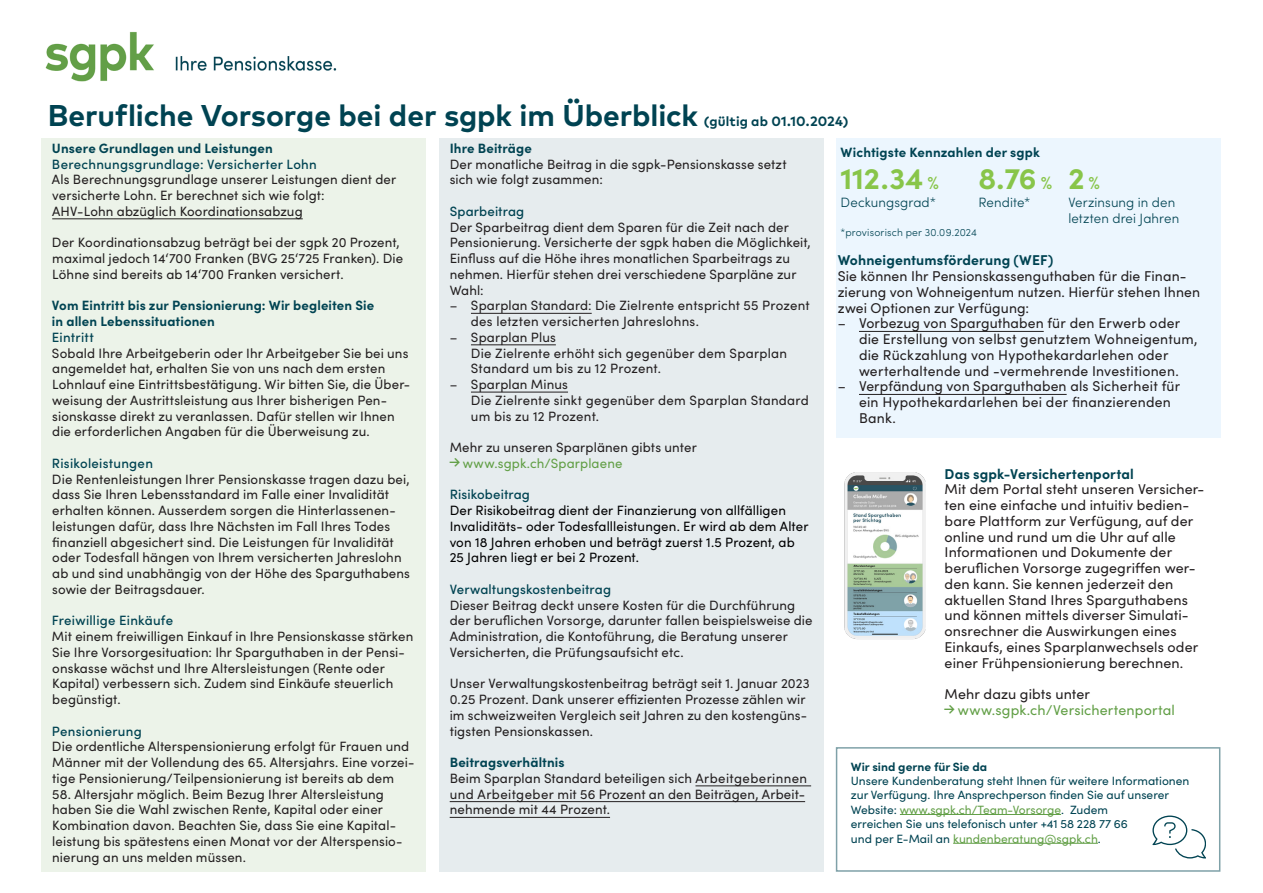
<style>
.page{position:relative;width:1263px;height:893px;background:#fff}
.page>*{position:absolute;margin:0;border:0;box-sizing:border-box;transform-origin:0 0}
.Titel{font:700 30px "Mark Pro";letter-spacing:-.005em;color:#004352}
.Titel-2{font:700 30px "Sofia Pro";letter-spacing:-.005em;color:#88c549}
.Zwischentitel{font:14.25px/15.8px "Sofia Pro";letter-spacing:.01em;color:#231f20}
.Zwischentitel-2{font:700 14.25px "Sofia Pro";letter-spacing:.01em;color:#004352}
.Zwischentitel-3{font:14.25px/15.8px "Sofia Pro";letter-spacing:.005em;color:#629f46}
.Zwischentitel-4{font:13.5px/15.8px "Sofia Pro";letter-spacing:.01em;color:#231f20}
.Zwischentitel-5{font:13.5px/15.8px "Sofia Pro";letter-spacing:.01em;color:#000001}
.Zwischentitel-6{font:700 13.5px "Sofia Pro";letter-spacing:.01em;color:#004352}
.Zwischentitel-7{font:500 13.5px "Sofia Pro";letter-spacing:.02em;color:#004352}
.Titel-3{font:300 13.5px/16.2px "Sofia Pro";letter-spacing:.01em;color:#004352}
.Titel-4{font:700 13.5px "Mark Pro";letter-spacing:.01em;color:#004352}
.t1{font:12px/14.4px "Sofia Pro";color:#004352}
.Text_8_Pt{font:700 12px "Sofia Pro";color:#004352}
.Titel-5{font:300 10.5px "Sofia Pro";letter-spacing:.02em;color:#004352}
.s1{font-size:18px}
.s2{color:#629f46}
.s3{color:#231f20}
</style>
<div class="page">
<div style="left:439px;top:138px;width:385px;height:734px;background:#e6ecee"></div>
<div style="left:41px;top:138px;width:385px;height:734px;background:#ecf3e9"></div>
<hr style="left:52px;top:218px;width:251px;height:1px;background:#231f20">
<hr style="left:471px;top:313px;width:121px;height:1px;background:#231f20">
<hr style="left:471px;top:344px;width:85px;height:1px;background:#231f20">
<hr style="left:471px;top:392px;width:97px;height:1px;background:#231f20">
<hr style="left:695px;top:785px;width:116px;height:1px;background:#231f20">
<hr style="left:450px;top:801px;width:355px;height:1px;background:#231f20">
<hr style="left:450px;top:817px;width:160px;height:1px;background:#231f20">
<img style="left:45px;top:32px;width:292px;height:50px">
<div style="left:836px;top:138px;width:384px;height:300px;background:#ecf6fe"></div>
<hr style="left:859px;top:331px;width:185px;height:1px;background:#231f20">
<hr style="left:859px;top:394px;width:208px;height:1px;background:#231f20">
<div style="left:836px;top:747px;width:384px;height:125px;border:2px solid #7fa1a8"></div>
<hr style="left:900px;top:814px;width:161px;height:1px;background:#629f46">
<hr style="left:953px;top:843px;width:145px;height:1px;background:#629f46">
<svg style="left:1152px;top:815px;width:54px;height:43px"></svg>
<img style="left:844px;top:472px;width:81px;height:168px">
<p class="Titel" style="left:48px;top:93px;width:652px">Berufliche Vorsorge bei der sgpk im Überblick</p>
<p class="Titel-4" style="left:704px;top:111px;width:146px">(gültig ab 01.10.2024)</p>
<p class="Titel-2" style="left:841px;top:155px;width:100px">112.34 <span class="s1">%</span></p>
<p class="Titel-3" style="left:841px;top:193px;width:97px">Deckungsgrad*</p>
<p class="Zwischentitel-6" style="left:52px;top:138px;width:222px">Unsere Grundlagen und Leistungen</p>
<p class="Zwischentitel-7" style="left:52px;top:154px;width:266px">Berechnungsgrundlage: Versicherter Lohn</p>
<p class="Zwischentitel-4" style="left:52px;top:171px;width:346px">Als Berechnungsgrundlage unserer Leistungen dient der versicherte Lohn. Er berechnet sich wie folgt:<br>AHV-Lohn abzüglich Koordinationsabzug</p>
<p class="Zwischentitel-4" style="left:52px;top:234px;width:353px">Der Koordinationsabzug beträgt bei der sgpk 20 Prozent, maximal jedoch 14‘700 Franken (BVG 25‘725 Franken). Die<br>Löhne sind bereits ab 14‘700 Franken versichert.</p>
<p class="Zwischentitel-6" style="left:52px;top:295px;width:324px">Vom Eintritt bis zur Pensionierung: Wir begleiten Sie</p>
<p class="Zwischentitel-6" style="left:52px;top:311px;width:164px">in allen Lebenssituationen</p>
<p class="Zwischentitel-7" style="left:52px;top:327px;width:43px">Eintritt</p>
<p class="Zwischentitel-4" style="left:52px;top:344px;width:360px">Sobald Ihre Arbeitgeberin oder Ihr Arbeitgeber Sie bei uns angemeldet hat, erhalten Sie von uns nach dem ersten Lohnlauf eine Eintrittsbestätigung. Wir bitten Sie, die Über&shy;weisung der Austrittsleistung aus Ihrer bisherigen Pen&shy;sionskasse direkt zu veranlassen. Dafür stellen wir Ihnen die erforderlichen Angaben für die Überweisung zu.</p>
<p class="Zwischentitel-7" style="left:52px;top:453px;width:102px">Risikoleistungen</p>
<p class="Zwischentitel-4" style="left:52px;top:470px;width:360px">Die Rentenleistungen Ihrer Pensionskasse tragen dazu bei, dass Sie Ihren Lebensstandard im Falle einer Invalidität erhalten können. Ausserdem sorgen die Hinterlassenen&shy;leistungen dafür, dass Ihre Nächsten im Fall Ihres Todes finanziell abgesichert sind. Die Leistungen für Invalidität oder Todesfall hängen von Ihrem versicherten Jahreslohn ab und sind unabhängig von der Höhe des Sparguthabens sowie der Beitragsdauer.</p>
<p class="Zwischentitel-7" style="left:52px;top:611px;width:123px">Freiwillige Einkäufe</p>
<p class="Zwischentitel-4" style="left:52px;top:628px;width:363px">Mit einem freiwilligen Einkauf in Ihre Pensionskasse stärken Sie Ihre Vorsorgesituation: Ihr Sparguthaben in der Pensi&shy;onskasse wächst und Ihre Altersleistungen (Rente oder Kapital) verbessern sich. Zudem sind Einkäufe steuerlich begünstigt.</p>
<p class="Zwischentitel-7" style="left:52px;top:721px;width:91px">Pensionierung</p>
<p class="Zwischentitel-4" style="left:52px;top:738px;width:364px">Die ordentliche Alterspensionierung erfolgt für Frauen und<br>Männer mit der Vollendung des 65. Altersjahrs. Eine vorzei&shy;tige Pensionierung/Teilpensionierung ist bereits ab dem</p>
<p class="Zwischentitel-4" style="left:52px;top:785px;width:352px">58. Altersjahr möglich. Beim Bezug Ihrer Altersleistung haben Sie die Wahl zwischen Rente, Kapital oder einer Kombination davon. Beachten Sie, dass Sie eine Kapital&shy;leistung bis spätestens einen Monat vor der Alterspensio&shy;nierung an uns melden müssen.</p>
<p class="Zwischentitel-6" style="left:450px;top:138px;width:84px">Ihre Beiträge</p>
<p class="Zwischentitel-4" style="left:450px;top:155px;width:338px">Der monatliche Beitrag in die sgpk-Pensionskasse setzt sich wie folgt zusammen:</p>
<p class="Zwischentitel-7" style="left:450px;top:201px;width:76px">Sparbeitrag</p>
<p class="Zwischentitel-4" style="left:450px;top:218px;width:363px">Der Sparbeitrag dient dem Sparen für die Zeit nach der Pensionierung. Versicherte der sgpk haben die Möglichkeit, Einfluss auf die Höhe ihres monatlichen Sparbeitrags zu nehmen. Hierfür stehen drei verschiedene Sparpläne zur Wahl:</p>
<p class="Zwischentitel-4" style="left:471px;top:297px;width:340px;text-indent:-21px">– Sparplan Standard: Die Zielrente entspricht 55 Prozent des letzten versicherten Jahreslohns.</p>
<p class="Zwischentitel-4" style="left:450px;top:328px;width:108px">– Sparplan Plus</p>
<p class="Zwischentitel-4" style="left:471px;top:344px;width:318px">Die Zielrente erhöht sich gegenüber dem Sparplan<br>Standard um bis zu 12 Prozent.</p>
<p class="Zwischentitel-4" style="left:450px;top:376px;width:120px">– Sparplan Minus</p>
<p class="Zwischentitel-4" style="left:471px;top:391px;width:339px">Die Zielrente sinkt gegenüber dem Sparplan Standard um bis zu 12 Prozent.</p>
<p class="Zwischentitel-4" style="left:463px;top:439px;width:236px;text-indent:-13px">Mehr zu unseren Sparplänen gibts unter <span class="s2">www.sgpk.ch/Sparplaene</span></p>
<p class="Zwischentitel-7" style="left:450px;top:485px;width:82px">Risikobeitrag</p>
<p class="Zwischentitel-5" style="left:450px;top:502px;width:360px">Der Risikobeitrag dient der Finanzierung von allfälligen Invaliditäts- oder Todesfallleistungen. Er wird ab dem Alter von 18 Jahren erhoben und beträgt zuerst 1.5 Prozent, ab 25 Jahren liegt er bei 2 Prozent.</p>
<p class="Zwischentitel-7" style="left:450px;top:579px;width:163px">Verwaltungskostenbeitrag</p>
<p class="Zwischentitel-4" style="left:450px;top:596px;width:364px">Dieser Beitrag deckt unsere Kosten für die Durchführung der beruflichen Vorsorge, darunter fallen beispielsweise die Administration, die Kontoführung, die Beratung unserer Versicherten, die Prüfungsaufsicht etc.</p>
<p class="Zwischentitel-4" style="left:450px;top:675px;width:361px">Unser Verwaltungskostenbeitrag beträgt seit 1. Januar 2023<br>0.25 Prozent. Dank unserer effizienten Prozesse zählen wir im schweizweiten Vergleich seit Jahren zu den kostengüns&shy;tigsten Pensionskassen.</p>
<p class="Zwischentitel-6" style="left:450px;top:752px;width:116px">Beitragsverhältnis</p>
<p class="Zwischentitel-4" style="left:450px;top:769px;width:359px">Beim Sparplan Standard beteiligen sich Arbeitgeberinnen und Arbeitgeber mit 56 Prozent an den Beiträgen, Arbeit&shy;nehmende mit 44 Prozent.</p>
<p class="Zwischentitel-6" style="left:841px;top:142px;width:201px">Wichtigste Kennzahlen der sgpk</p>
<p class="Titel-2" style="left:978px;top:155px;width:75px">8.76 <span class="s1">%</span></p>
<p class="Titel-3" style="left:978px;top:193px;width:53px">Rendite*</p>
<p class="Titel-2" style="left:1068px;top:155px;width:33px">2<span class="s1">%</span></p>
<p class="Titel-3" style="left:1068px;top:193px;width:113px">Verzinsung in den letzten drei Jahren</p>
<p class="Titel-5" style="left:841px;top:225px;width:138px">*provisorisch per 30.09.2024</p>
<p class="Zwischentitel-2" style="left:838px;top:249px;width:217px">Wohneigentumsförderung (WEF)</p>
<p class="Zwischentitel" style="left:838px;top:267px;width:364px">Sie können Ihr Pensionskassenguthaben für die Finan&shy;zierung von Wohneigentum nutzen. Hierfür stehen Ihnen zwei Optionen zur Verfügung:</p>
<p class="Zwischentitel" style="left:859px;top:315px;width:340px;text-indent:-21px">– Vorbezug von Sparguthaben für den Erwerb oder die Erstellung von selbst genutztem Wohneigentum, die Rückzahlung von Hypothekardarlehen oder werterhaltende und -vermehrende Investitionen.</p>
<p class="Zwischentitel" style="left:859px;top:378px;width:323px;text-indent:-21px">– Verpfändung von Sparguthaben als Sicherheit für ein Hypothekardarlehen bei der finanzierenden<br>Bank.</p>
<p class="Zwischentitel-2" style="left:944px;top:462px;width:191px">Das sgpk-Versichertenportal</p>
<p class="Zwischentitel" style="left:944px;top:481px;width:261px">Mit dem Portal steht unseren Versicher&shy;ten eine einfache und intuitiv bedien&shy;bare Plattform zur Verfügung, auf der online und rund um die Uhr auf alle Informationen und Dokumente der beruflichen Vorsorge zugegriffen wer&shy;den kann. Sie kennen jederzeit den aktuellen Stand Ihres Sparguthabens und können mittels diverser Simulati&shy;onsrechner die Auswirkungen eines Einkaufs, eines Sparplanwechsels oder einer Frühpensionierung berechnen.</p>
<p class="Zwischentitel-3" style="left:958px;top:685px;width:218px;text-indent:-13px"><span class="s3">Mehr dazu gibts unter </span>www.sgpk.ch/Versichertenportal</p>
<p class="Text_8_Pt" style="left:851px;top:757px;width:138px">Wir sind gerne für Sie da</p>
<p class="t1" style="left:851px;top:773px;width:340px">Unsere Kundenberatung steht Ihnen für weitere Informationen zur Verfügung. Ihre Ansprechperson finden Sie auf unserer Website: <span class="s2">www.sgpk.ch/Team-Vorsorge</span>. Zudem<br>erreichen Sie uns telefonisch unter +41 58 228 77 66<br>und per E-Mail an <span class="s2">kundenberatung@sgpk.ch</span>.</p>
</div>
